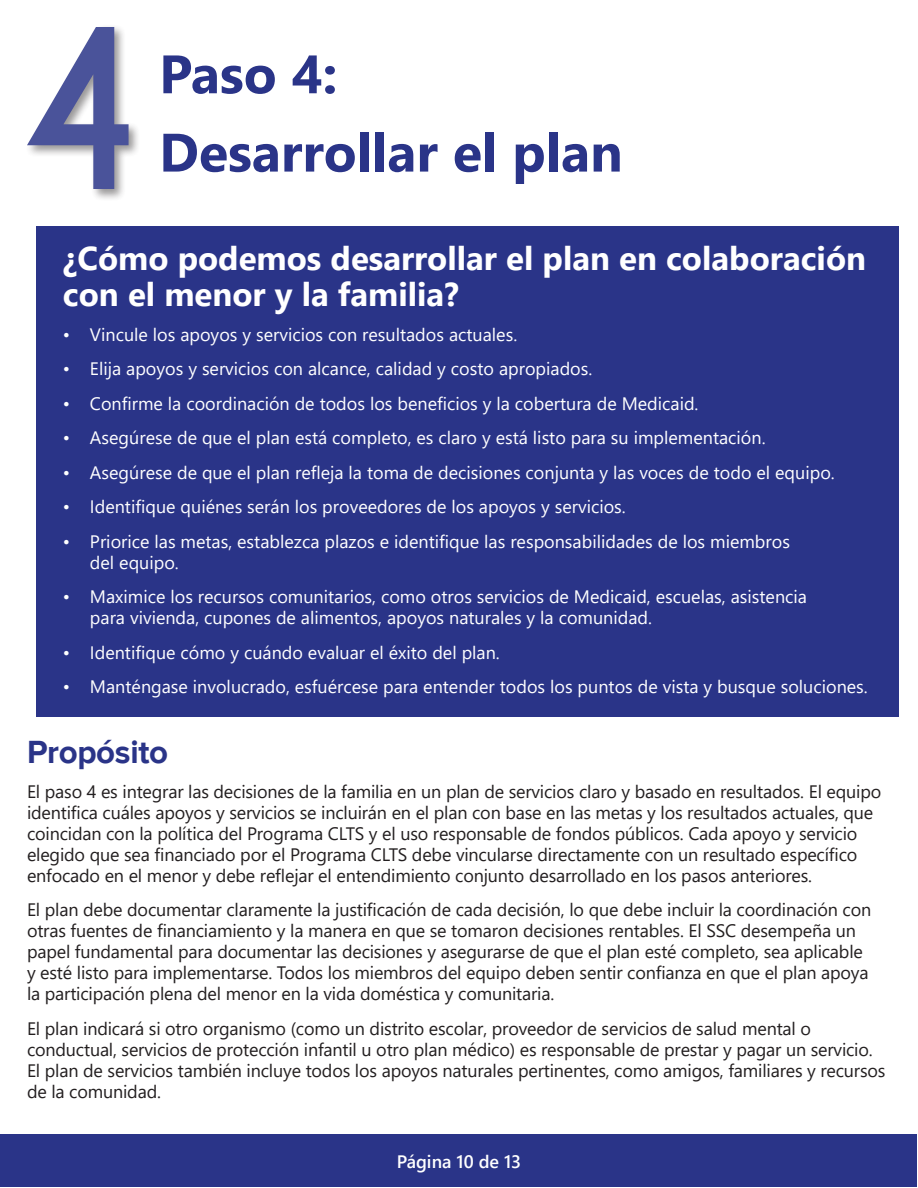
<style>
.page{position:relative;width:918px;height:1188px;background:#fff}
.page>*{position:absolute;margin:0;border:0;box-sizing:border-box;transform-origin:0 0}
.t1{font:700 54px/78.3px "Segoe UI";color:#2a3488}
.t2{font:700 33px/36px "Segoe UI";color:#fff}
.t3{font:700 33px "Proxima Nova";letter-spacing:-.01em;color:#2a3488}
.t4{font:18px/21px "Segoe UI";letter-spacing:-.01em;color:#231f20}
.t5{font:18px/21px "Segoe UI";color:#fff}
.t6{font:600 18px "Segoe UI";color:#fff}
</style>
<div class="page">
<div style="left:37px;top:227px;width:862px;height:490px;background:#2a3488"></div>
<div style="left:25px;top:24px;width:116px;height:178px;background:#231f20;opacity:.55"></div>
<svg style="left:27px;top:27px;width:102px;height:162px"></svg>
<div style="left:1px;top:1135px;width:916px;height:52px;background:#2a3488"></div>
<h1 class="t1" style="left:159px;top:31px;width:465px">Paso 4:<br>Desarrollar el plan</h1>
<h2 class="t2" style="left:63px;top:238px;width:805px">¿Cómo podemos desarrollar el plan en colaboración con el menor y la familia?</h2>
<p class="t5" style="left:63px;top:322px;width:456px">• Vincule los apoyos y servicios con resultados actuales.</p>
<p class="t5" style="left:63px;top:357px;width:531px">• Elija apoyos y servicios con alcance, calidad y costo apropiados.</p>
<p class="t5" style="left:63px;top:391px;width:637px">• Confirme la coordinación de todos los beneficios y la cobertura de Medicaid.</p>
<p class="t5" style="left:63px;top:426px;width:704px">• Asegúrese de que el plan está completo, es claro y está listo para su implementación.</p>
<p class="t5" style="left:63px;top:460px;width:773px">• Asegúrese de que el plan refleja la toma de decisiones conjunta y las voces de todo el equipo.</p>
<p class="t5" style="left:63px;top:495px;width:564px">• Identifique quiénes serán los proveedores de los apoyos y servicios.</p>
<p class="t5" style="left:90px;top:529px;width:702px;text-indent:-27px">• Priorice las metas, establezca plazos e identifique las responsabilidades de los miembros del equipo.</p>
<p class="t5" style="left:90px;top:585px;width:719px;text-indent:-27px">• Maximice los recursos comunitarios, como otros servicios de Medicaid, escuelas, asistencia para vivienda, cupones de alimentos, apoyos naturales y la comunidad.</p>
<p class="t5" style="left:63px;top:640px;width:438px">• Identifique cómo y cuándo evaluar el éxito del plan.</p>
<p class="t5" style="left:63px;top:675px;width:806px">• Manténgase involucrado, esfuércese para entender todos los puntos de vista y busque soluciones.</p>
<h2 class="t3" style="left:27px;top:733px;width:143px">Propósito</h2>
<p class="t4" style="left:27px;top:779px;width:856px">El paso 4 es integrar las decisiones de la familia en un plan de servicios claro y basado en resultados. El equipo identifica cuáles apoyos y servicios se incluirán en el plan con base en las metas y los resultados actuales, que coincidan con la política del Programa CLTS y el uso responsable de fondos públicos. Cada apoyo y servicio elegido que sea financiado por el Programa CLTS debe vincularse directamente con un resultado específico enfocado en el menor y debe reflejar el entendimiento conjunto desarrollado en los pasos anteriores.</p>
<p class="t4" style="left:27px;top:898px;width:846px">El plan debe documentar claramente la justificación de cada decisión, lo que debe incluir la coordinación con otras fuentes de financiamiento y la manera en que se tomaron decisiones rentables. El SSC desempeña un papel fundamental para documentar las decisiones y asegurarse de que el plan esté completo, sea aplicable y esté listo para implementarse. Todos los miembros del equipo deben sentir confianza en que el plan apoya la participación plena del menor en la vida doméstica y comunitaria.</p>
<p class="t4" style="left:27px;top:1016px;width:860px">El plan indicará si otro organismo (como un distrito escolar, proveedor de servicios de salud mental o conductual, servicios de protección infantil u otro plan médico) es responsable de prestar y pagar un servicio.<br>El plan de servicios también incluye todos los apoyos naturales pertinentes, como amigos, familiares y recursos de la comunidad.</p>
<p class="t6" style="left:397px;top:1144px;width:126px">Página 10 de 13</p>
</div>
